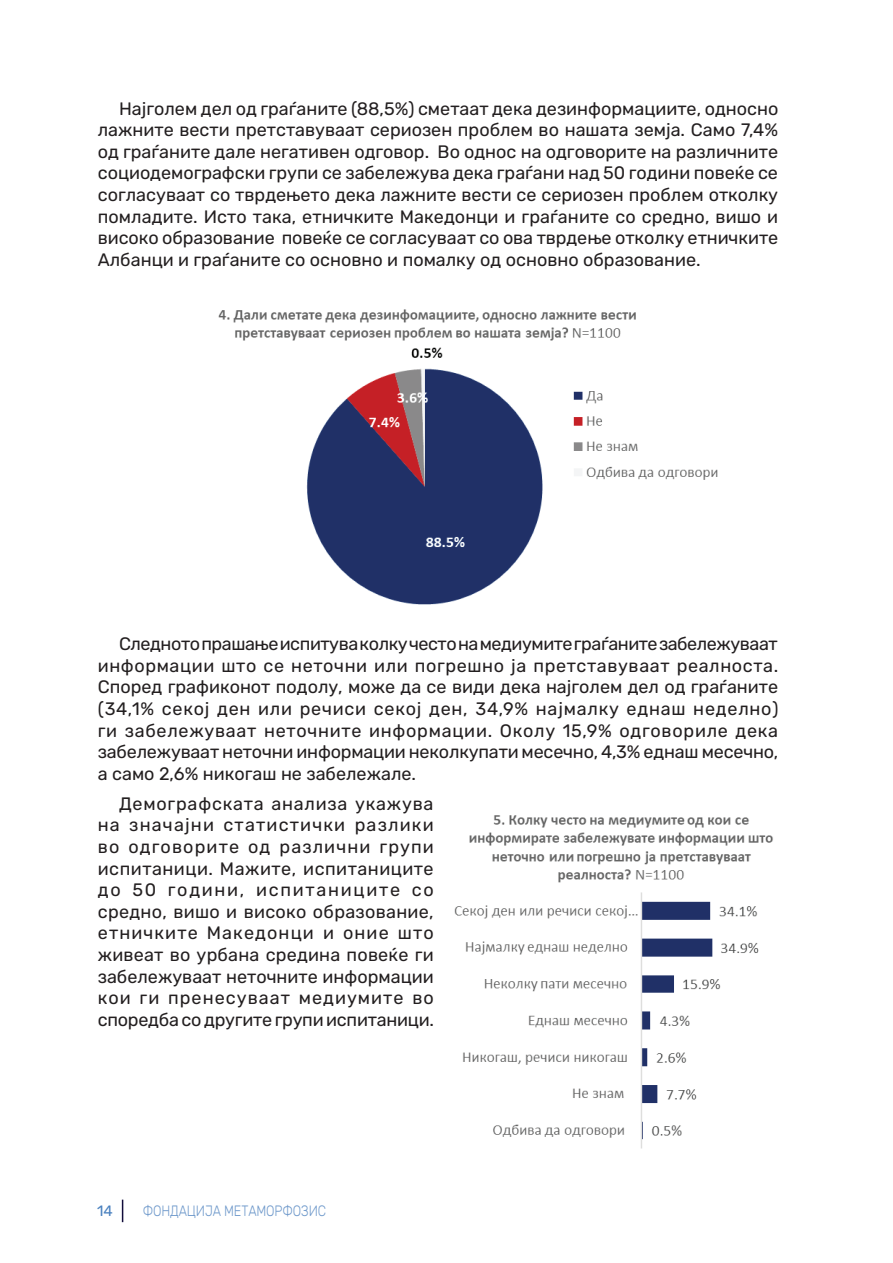
<style>
.page{position:relative;width:893px;height:1263px;background:#fff}
.page>*{position:absolute;margin:0;border:0;box-sizing:border-box;transform-origin:0 0}
.t1{font:18px/21.6px "Rubik";color:#231f20;text-align:justify}
.t2{font:300 15px "Rubik";letter-spacing:-.01em;color:#6f99cb;scale:.85 1}
.t3{font:15px "Rubik";color:#4a81bf}
</style>
<div class="page">
<svg style="left:122px;top:1199px;width:1px;height:23px"></svg>
<img style="left:454px;top:815px;width:319px;height:334px">
<img style="left:218px;top:309px;width:500px;height:296px">
<p class="t1" style="left:98px;top:98px;width:682px;text-indent:21px">Најголем дел од граѓаните (88,5%) сметаат дека дезинформациите, односно лажните вести претставуваат сериозен проблем во нашата земја. Само 7,4% од граѓаните дале негативен одговор. Во однос на одговорите на различните социодемографски групи се забележува дека граѓани над 50 години повеќе се согласуваат со тврдењето дека лажните вести се сериозен проблем отколку помладите. И сто така, етничките Македонци и граѓаните со средно, вишо и високо образование повеќе се согласуваат со ова тврдење отколку етничките Албанци и граѓаните со основно и помалку од основно образование.</p>
<p class="t1" style="left:98px;top:633px;width:682px;text-indent:21px">Следното прашање испитува колку често на медиумите граѓаните забележуваат информации што се неточни или погрешно ја претставуваат реалноста.<br>Според графиконот подолу, може да се види дека најголем дел од граѓаните (34,1% секој ден или речиси секој ден, 34,9% најмалку еднаш неделно) ги забележуваат неточните информации. Околу 15,9% одговориле дека забележуваат неточни информации неколкупати месечно, 4,3% еднаш месечно, а само 2,6% никогаш не забележале.</p>
<p class="t1" style="left:98px;top:793px;width:338px;text-indent:21px">Демографската анализа укажува на значајни статистички разлики во одговорите од различни групи испитаници. Мажите, испитаниците до 50 години, испитаниците со средно, вишо и високо образование, етничките Македонци и оние што живеат во урбана средина повеќе ги забележуваат неточните информации кои ги пренесуваат медиумите во споредба со другите групи испитаници.</p>
<p class="t3" style="left:97px;top:1202px;width:17px">14</p>
<p class="t2" style="left:143px;top:1202px;width:217px">фондација метаморфозис</p>
</div>
